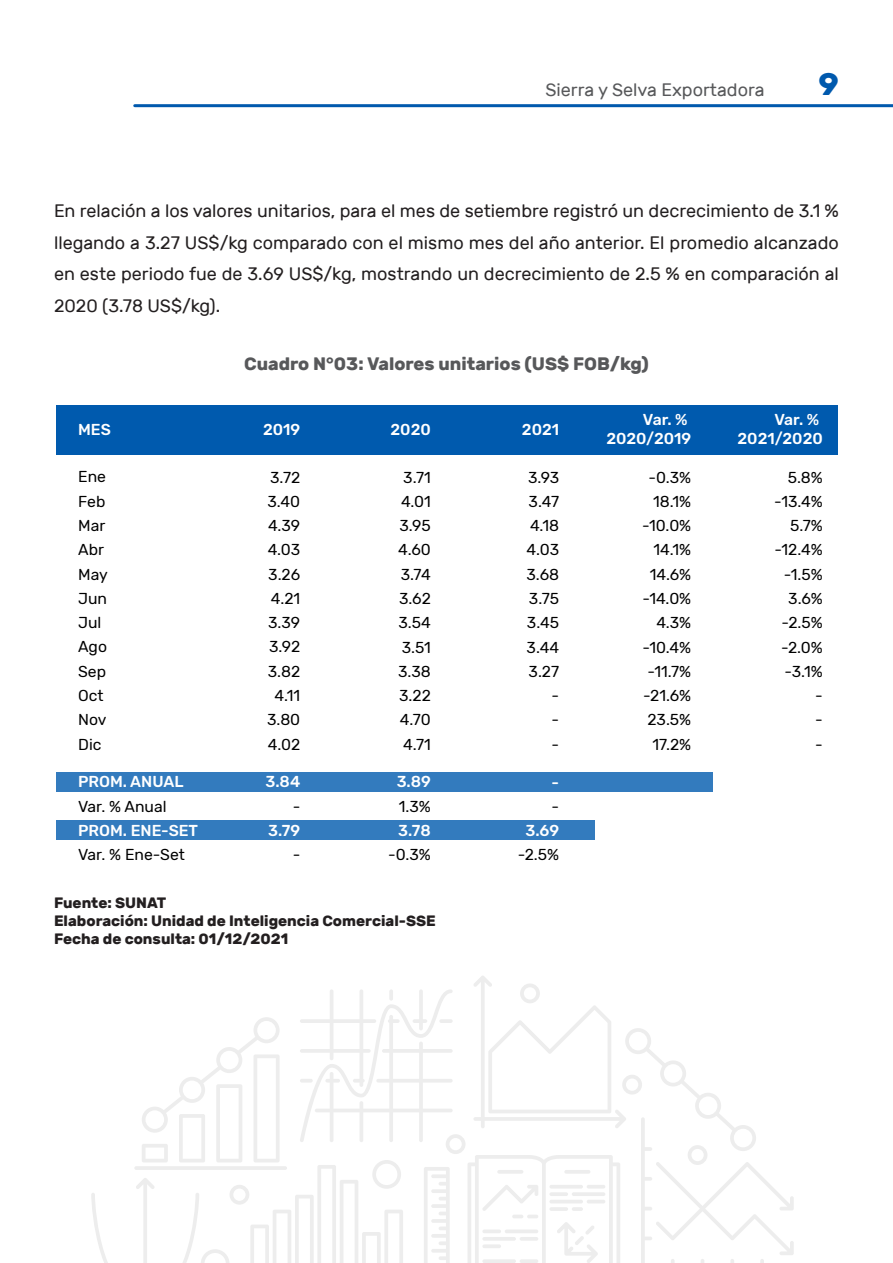
<style>
.page{position:relative;width:893px;height:1263px;background:#fff}
.page>*{position:absolute;margin:0;border:0;box-sizing:border-box;transform-origin:0 0}
.t1{font:700 31.5px "Rubik";color:#0059ad}
.t2{font:18px/31.5px "Rubik";color:#231f20;text-align:justify}
.t3{font:700 18px "Rubik";color:#57585a}
.t4{font:18px "Rubik";color:#57585a}
.t5{font:15.75px/24.3px "Rubik";color:#000;text-align:right}
.t6{font:500 15.75px/24.3px "Rubik";color:#fff;text-align:right}
.t7{font:700 15px "Rubik";color:#231f20}
.s1{font-weight:400;color:#000}
.s2{font-weight:500;color:#fff}
</style>
<div class="page">
<hr style="left:135px;top:104px;width:758px;height:3px;background:#0059ad">
<svg style="left:91px;top:976px;width:703px;height:287px"></svg>
<div style="left:56px;top:405px;width:782px;height:50px;background:#005aae"></div>
<div style="left:56px;top:772px;width:657px;height:20px;background:#337bbe"></div>
<div style="left:56px;top:820px;width:539px;height:20px;background:#337bbe"></div>
<p class="t4" style="left:545px;top:79px;width:221px">Sierra y Selva Exportadora</p>
<h1 class="t1" style="left:819px;top:66px;width:22px">9</h1>
<p class="t2" style="left:54px;top:196px;width:786px">En relación a los valores unitarios, para el mes de setiembre registró un decrecimiento de 3.1 % llegando a 3.27 US$/kg comparado con el mismo mes del año anterior. El promedio alcanzado en este periodo fue de 3.69 US$/kg, mostrando un decrecimiento de 2.5 % en comparación al 2020 (3.78 US$/kg).</p>
<p class="t3" style="left:244px;top:353px;width:406px">Cuadro N°03: Valores unitarios (US$ FOB/kg)</p>
<p class="t6" style="left:78px;top:418px;width:34px">MES</p>
<p class="t6" style="left:263px;top:418px;width:39px">2019</p>
<p class="t6" style="left:390px;top:418px;width:42px">2020</p>
<p class="t6" style="left:522px;top:418px;width:39px">2021</p>
<p class="t6" style="left:606px;top:411px;width:86px;line-height:18.9px">Var. %<br>2020/2019</p>
<p class="t6" style="left:737px;top:411px;width:87px;line-height:18.9px">Var. %<br>2021/2020</p>
<p class="t5" style="left:78px;top:465px;width:31px;text-align:left">Ene<br>Feb<br>Mar<br>Abr<br>May<br>Jun<br>Jul<br>Ago<br>Sep<br>Oct<br>Nov<br>Dic</p>
<p class="t6" style="left:78px;top:770px;width:122px;text-align:left">PROM. ANUAL<br><span class="s1">Var. % Anual<br></span>PROM. ENE-SET<br><span class="s1">Var. % Ene-Set</span></p>
<p class="t5" style="left:267px;top:465px;width:35px;text-align:center">3.72<br>3.40<br>4.39<br>4.03<br>3.26<br>4.21<br>3.39<br>3.92<br>3.82<br>4.11<br>3.80<br>4.02</p>
<p class="t6" style="left:266px;top:770px;width:36px">3.84 <span class="s1">-<br></span>3.79 <span class="s1">-</span></p>
<p class="t5" style="left:398px;top:465px;width:34px;text-align:center">3.71<br>4.01<br>3.95<br>4.60<br>3.74<br>3.62<br>3.54<br>3.51<br>3.38<br>3.22<br>4.70<br>4.71</p>
<p class="t5" style="left:388px;top:770px;width:44px"><span class="s2">3.89<br></span>1.3%<br><span class="s2">3.78 </span>-0.3%</p>
<p class="t7" style="left:54px;top:894px;width:114px">Fuente: SUNAT</p>
<p class="t7" style="left:54px;top:912px;width:383px">Elaboración: Unidad de Inteligencia Comercial-SSE</p>
<p class="t7" style="left:54px;top:930px;width:236px">Fecha de consulta: 01/12/2021</p>
<p class="t5" style="left:527px;top:465px;width:34px">3.93<br>3.47<br>4.18<br>4.03<br>3.68<br>3.75<br>3.45<br>3.44<br>3.27 -<br>-<br>-</p>
<p class="t5" style="left:518px;top:770px;width:43px"><span class="s2">-<br></span>-<br><span class="s2">3.69 </span>-2.5%</p>
<p class="t5" style="left:642px;top:465px;width:51px">-0.3%<br>18.1% -10.0%<br>14.1%<br>14.6% -14.0%<br>4.3% -10.4% -11.7% -21.6%<br>23.5%<br>17.2%</p>
<p class="t5" style="left:774px;top:465px;width:50px">5.8% -13.4%<br>5.7% -12.4% -1.5%<br>3.6% -2.5% -2.0% -3.1% -<br>-<br>-</p>
</div>
